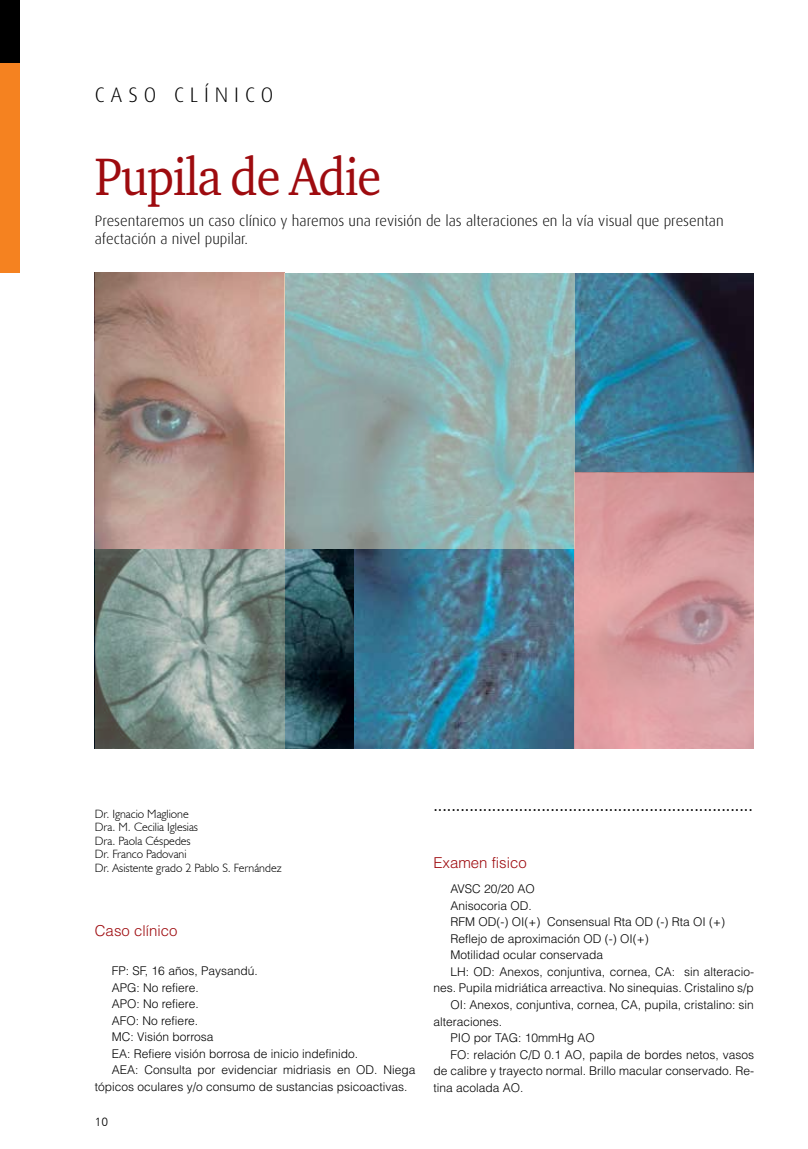
<style>
.page{position:relative;width:808px;height:1149px;background:#fff}
.page>*{position:absolute;margin:0;border:0;box-sizing:border-box;transform-origin:0 0}
.t1{font:54px "Charter ITC Std";letter-spacing:-.025em;color:#9e0b0f;scale:.9 1}
.t2{font:300 21px "Dax";color:#000}
.t3{font:18px "Times New Roman";color:#000}
.t4{font:300 15px/18px "Dax";color:#000}
.t5{font:300 15px "Helvetica LT Std";color:#9e0b0f}
.t6{font:300 12px "Helvetica LT Std";color:#000}
.t7{font:300 12px/13.5px "Humanist 521 BT";color:#000}
.t8{font:12px "Humanist 777 BT Light B";color:#000}
</style>
<div class="page">
<img style="left:353px;top:273px;width:401px;height:475px">
<div style="left:0;top:0;width:20px;height:67px;background:#000"></div>
<div style="left:0;top:63px;width:20px;height:209px;background:#f58220"></div>
<img style="left:284px;top:549px;width:69px;height:199px">
<svg style="left:95px;top:272px;width:189px;height:476px"></svg>
<svg style="left:575px;top:473px;width:179px;height:275px;fill:#d89da0"></svg>
<svg style="left:284px;top:273px;width:291px;height:276px"></svg>
<h2 class="t2" style="left:95px;top:83px;width:180px">C A S O C L Í N I C O</h2>
<h1 class="t1" style="left:95px;top:143px;width:320px">Pupila de Adie</h1>
<p class="t4" style="left:95px;top:211px;width:630px">Presentaremos un caso clínico y haremos una revisión de las alteraciones en la vía visual que presentan afectación a nivel pupilar.</p>
<p class="t7" style="left:95px;top:806px;width:188px">Dr. Ignacio Maglione<br>Dra. M. Cecilia Iglesias<br>Dra. Paola Céspedes<br>Dr. Franco Padovani<br>Dr. Asistente grado 2 Pablo S. Fernández</p>
<h3 class="t3" style="left:433px;top:792px;width:321px">.......................................................................</h3>
<p class="t5" style="left:433px;top:853px;width:95px">Examen fisico</p>
<p class="t6" style="left:450px;top:881px;width:86px">AVSC 20/20 AO</p>
<p class="t6" style="left:450px;top:897px;width:83px">Anisocoria OD.</p>
<p class="t6" style="left:450px;top:914px;width:276px">RFM OD(-) OI(+) Consensual Rta OD (-) Rta OI (+)</p>
<p class="t6" style="left:450px;top:930px;width:200px">Reflejo de aproximación OD (-) OI(+)</p>
<p class="t6" style="left:450px;top:947px;width:154px">Motilidad ocular conservada</p>
<p class="t6" style="left:450px;top:963px;width:305px">LH: OD: Anexos, conjuntiva, cornea, CA: sin alteracio-</p>
<p class="t6" style="left:433px;top:980px;width:322px">nes. Pupila midriática arreactiva. No sinequias. Cristalino s/p</p>
<p class="t6" style="left:450px;top:996px;width:305px">OI: Anexos, conjuntiva, cornea, CA, pupila, cristalino: sin</p>
<p class="t6" style="left:433px;top:1013px;width:70px">alteraciones.</p>
<p class="t6" style="left:450px;top:1029px;width:146px">PIO por TAG: 10mmHg AO</p>
<p class="t6" style="left:450px;top:1046px;width:305px">FO: relación C/D 0.1 AO, papila de bordes netos, vasos</p>
<p class="t6" style="left:433px;top:1062px;width:322px">de calibre y trayecto normal. Brillo macular conservado. Re-</p>
<p class="t6" style="left:433px;top:1079px;width:92px">tina acolada AO.</p>
<p class="t5" style="left:95px;top:921px;width:84px">Caso clínico</p>
<p class="t6" style="left:112px;top:962px;width:147px">FP: SF, 16 años, Paysandú.</p>
<p class="t6" style="left:112px;top:979px;width:88px">APG: No refiere.</p>
<p class="t6" style="left:112px;top:995px;width:88px">APO: No refiere.</p>
<p class="t6" style="left:112px;top:1012px;width:88px">AFO: No refiere.</p>
<p class="t6" style="left:112px;top:1028px;width:103px">MC: Visión borrosa</p>
<p class="t6" style="left:112px;top:1045px;width:248px">EA: Refiere visión borrosa de inicio indefinido.</p>
<p class="t6" style="left:112px;top:1061px;width:305px">AEA: Consulta por evidenciar midriasis en OD. Niega</p>
<p class="t6" style="left:95px;top:1078px;width:314px">tópicos oculares y/o consumo de sustancias psicoactivas.</p>
<p class="t8" style="left:95px;top:1114px;width:15px">10</p>
</div>
